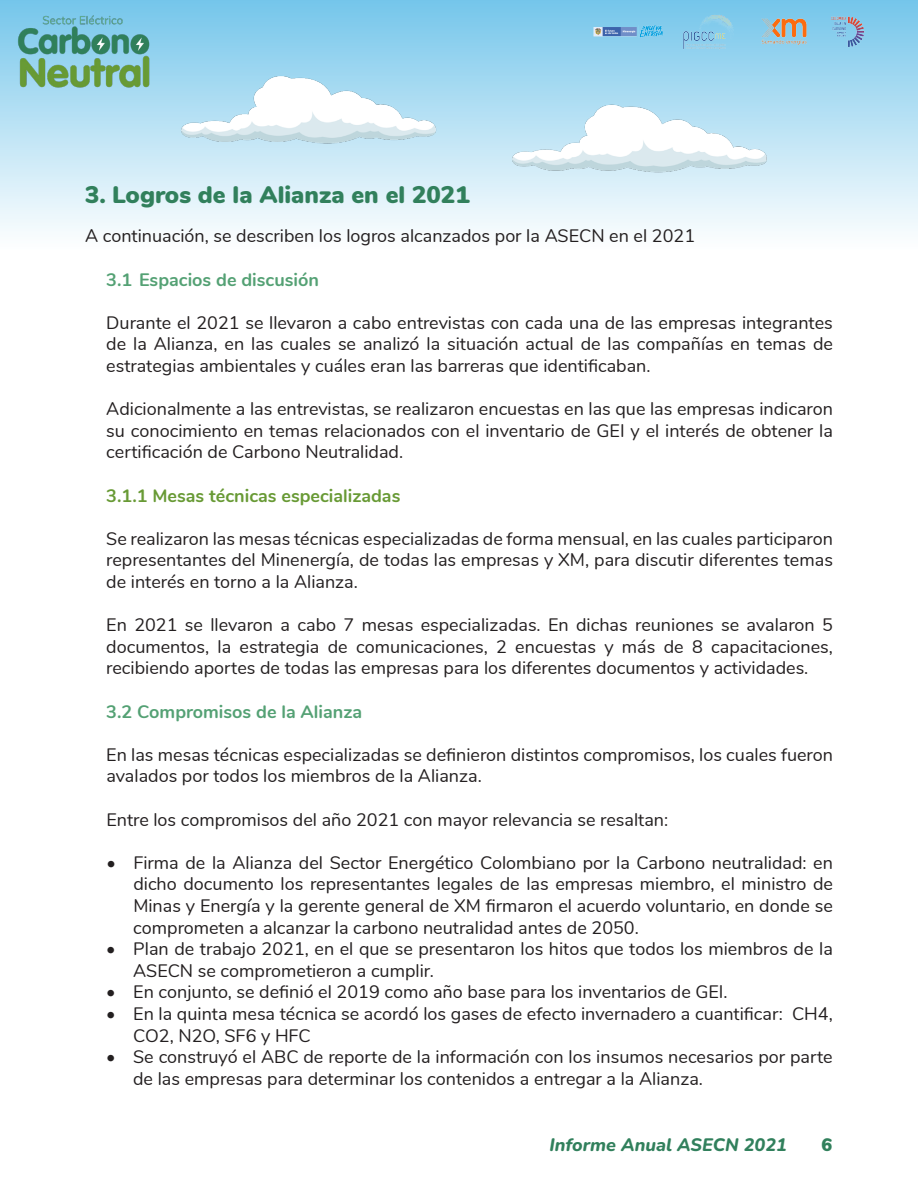
<style>
.page{position:relative;width:918px;height:1188px;background:#fff}
.page>*{position:absolute;margin:0;border:0;box-sizing:border-box;transform-origin:0 0}
.t1{font:900 24px "Nunito";color:#31805c}
.t2{font:18px/21.6px "Nunito";color:#231f20;text-align:justify}
.t3{font:700 18px "Nunito";color:#54a174}
.t4{font:700 18px "Nunito";color:#689a35}
.t5{font:italic 200 18px "Nunito";color:#31805c}
.t6{font:900 18px "Nunito";color:#31805c}
</style>
<div class="page">
<img style="left:917px;top:0;width:1px;height:94px">
<img style="left:591px;top:9px;width:276px;height:53px">
<img style="left:512px;top:85px;width:321px;height:159px">
<img style="left:106px;top:47px;width:406px;height:197px">
<img style="left:0;top:0;width:155px;height:94px">
<h1 class="t1" style="left:85px;top:177px;width:386px">3. Logros de la Alianza en el 2021</h1>
<p class="t2" style="left:85px;top:224px;width:612px">A continuación, se describen los logros alcanzados por la ASECN en el 2021</p>
<p class="t3" style="left:106px;top:266px;width:214px">3.1 Espacios de discusión</p>
<p class="t2" style="left:106px;top:311px;width:728px">Durante el 2021 se llevaron a cabo entrevistas con cada una de las empresas integrantes de la Alianza, en las cuales se analizó la situación actual de las compañías en temas de estrategias ambientales y cuáles eran las barreras que identificaban.</p>
<p class="t2" style="left:106px;top:397px;width:728px">Adicionalmente a las entrevistas, se realizaron encuestas en las que las empresas indicaron su conocimiento en temas relacionados con el inventario de GEI y el interés de obtener la certificación de Carbono Neutralidad.</p>
<p class="t4" style="left:106px;top:482px;width:296px">3.1.1 Mesas técnicas especializadas</p>
<p class="t2" style="left:106px;top:527px;width:728px">Se realizaron las mesas técnicas especializadas de forma mensual, en las cuales participaron representantes del Minenergía, de todas las empresas y XM, para discutir diferentes temas de interés en torno a la Alianza.</p>
<p class="t2" style="left:106px;top:613px;width:728px">En 2021 se llevaron a cabo 7 mesas especializadas. En dichas reuniones se avalaron 5 documentos, la estrategia de comunicaciones, 2 encuestas y más de 8 capacitaciones, recibiendo aportes de todas las empresas para los diferentes documentos y actividades.</p>
<p class="t3" style="left:106px;top:698px;width:257px">3.2 Compromisos de la Alianza</p>
<p class="t2" style="left:106px;top:743px;width:728px">En las mesas técnicas especializadas se definieron distintos compromisos, los cuales fueron avalados por todos los miembros de la Alianza.</p>
<p class="t2" style="left:106px;top:808px;width:563px">Entre los compromisos del año 2021 con mayor relevancia se resaltan:</p>
<p class="t2" style="left:133px;top:851px;width:701px;text-indent:-27px">• Firma de la Alianza del Sector Energético Colombiano por la Carbono neutralidad: en dicho documento los representantes legales de las empresas miembro, el ministro de Minas y Energía y la gerente general de XM firmaron el acuerdo voluntario, en donde se comprometen a alcanzar la carbono neutralidad antes de 2050.</p>
<p class="t2" style="left:133px;top:937px;width:701px;text-indent:-27px">• Plan de trabajo 2021, en el que se presentaron los hitos que todos los miembros de la<br>ASECN se comprometieron a cumplir.</p>
<p class="t2" style="left:106px;top:980px;width:623px">• En conjunto, se definió el 2019 como año base para los inventarios de GEI.</p>
<p class="t2" style="left:133px;top:1002px;width:701px;text-indent:-27px">• En la quinta mesa técnica se acordó los gases de efecto invernadero a cuantificar: CH4,<br>CO2, N2O, SF6 y HFC</p>
<p class="t2" style="left:133px;top:1045px;width:701px;text-indent:-27px">• Se construyó el ABC de reporte de la información con los insumos necesarios por parte de las empresas para determinar los contenidos a entregar a la Alianza.</p>
<p class="t5" style="left:550px;top:1132px;width:239px">Informe Anual ASECN 2021</p>
<p class="t6" style="left:822px;top:1132px;width:12px">6</p>
</div>
